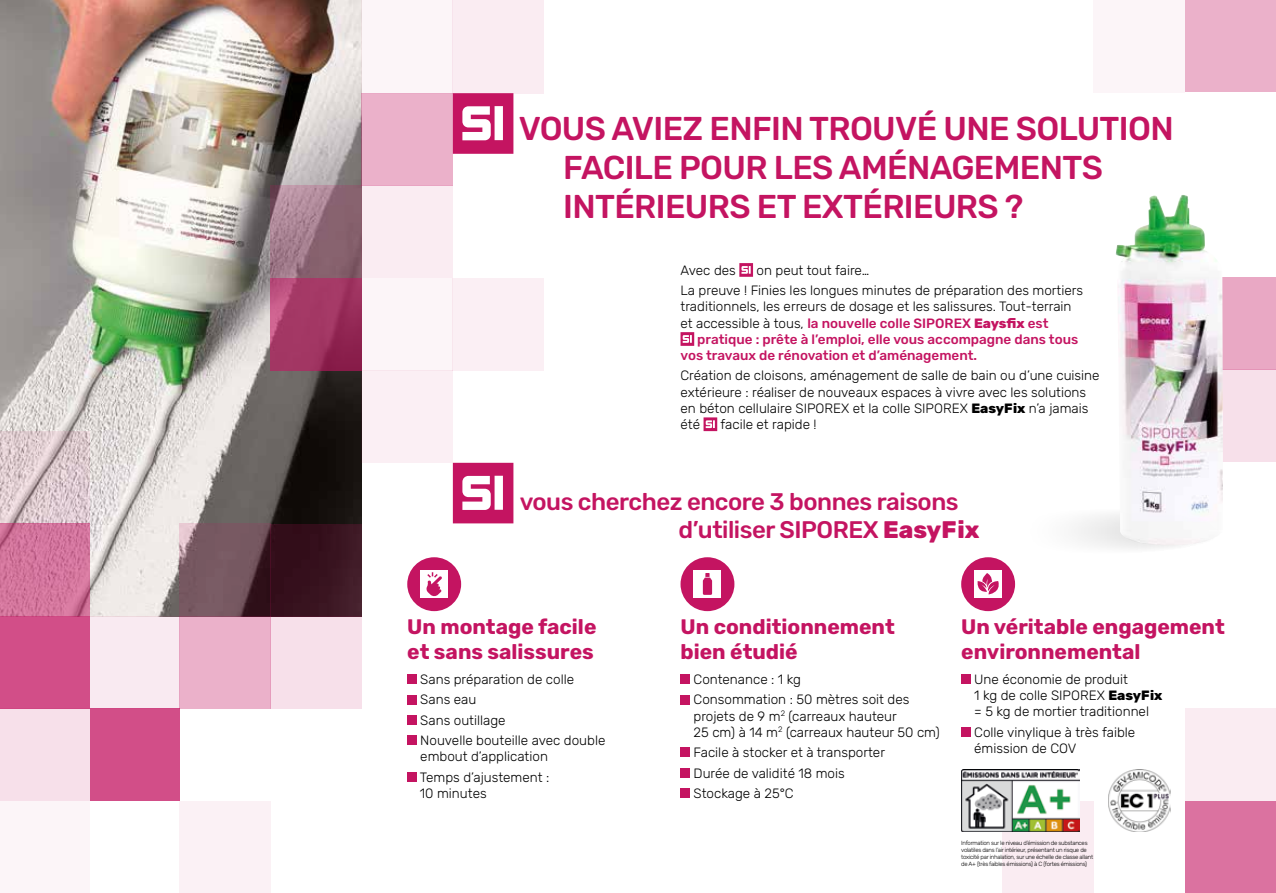
<style>
.page{position:relative;width:1276px;height:893px;background:#fff}
.page>*{position:absolute;margin:0;border:0;box-sizing:border-box;transform-origin:0 0}
.t1{font:500 33px/39px "Rubik";letter-spacing:-.02em;color:#c41461}
.t2{font:500 24px/28.5px "Rubik";letter-spacing:-.02em;color:#c41461}
.t3{font:700 21px/25.2px "Rubik";color:#c41461}
.t4{font:300 13.5px/20.4px "Rubik";color:#000}
.t5{font:500 13.5px/16.2px "Rubik";color:#c41461}
.t6{font:300 6px/7.2px "Rubik";letter-spacing:-.04em;color:#000}
.s1{font-weight:500;color:#c41461}
.s2{font-weight:800;color:#c41461}
.s3{font-weight:800}
</style>
<div class="page">
<img style="left:0;top:0;width:362px;height:616px">
<div style="left:90px;top:708px;width:90px;height:93px;background:#d24e88"></div>
<div style="left:0;top:616px;width:90px;height:92px;background:#d24e88"></div>
<svg style="left:0;top:524px;width:90px;height:92px;background:#d0739a"></svg>
<svg style="left:0;top:431px;width:90px;height:92px;background:#d7c5c9"></svg>
<svg style="left:180px;top:524px;width:91px;height:92px;background:#6f5059"></svg>
<div style="left:90px;top:616px;width:90px;height:92px;background:#f9eaf1"></div>
<div style="left:180px;top:616px;width:91px;height:92px;background:#ebb1ca"></div>
<div style="left:180px;top:801px;width:91px;height:92px;background:#fbf1f5"></div>
<svg style="left:271px;top:278px;width:91px;height:92px;background:#a13562"></svg>
<div style="left:362px;top:185px;width:91px;height:93px;background:#faecf2"></div>
<div style="left:453px;top:0;width:91px;height:93px;background:#faecf2"></div>
<div style="left:362px;top:278px;width:91px;height:92px;background:#fcf5f8"></div>
<div style="left:362px;top:0;width:91px;height:93px;background:#fcf5f8"></div>
<svg style="left:271px;top:186px;width:91px;height:92px;background:#97717f"></svg>
<div style="left:271px;top:524px;width:91px;height:92px;background:linear-gradient(to right,#2f0a16,#411c28)"></div>
<div style="left:362px;top:93px;width:91px;height:93px;background:#ebb1ca"></div>
<div style="left:271px;top:616px;width:91px;height:92px;background:#f7e0ea"></div>
<div style="left:0;top:708px;width:90px;height:93px;background:#f7e0ea"></div>
<div style="left:453px;top:278px;width:91px;height:92px;background:#fbeff4"></div>
<div style="left:362px;top:370px;width:91px;height:93px;background:#fbeff4"></div>
<div style="left:1185px;top:800px;width:91px;height:93px;background:#db72a0"></div>
<div style="left:1185px;top:708px;width:91px;height:92px;background:#faecf2"></div>
<div style="left:0;top:801px;width:90px;height:92px;background:#fcf5f8"></div>
<div style="left:1002px;top:800px;width:92px;height:93px;background:#faecf2"></div>
<div style="left:1094px;top:0;width:91px;height:92px;background:#fcf5f8"></div>
<div style="left:1185px;top:277px;width:91px;height:92px;background:#e9a8c4"></div>
<div style="left:1185px;top:369px;width:91px;height:93px;background:#f7e0ea"></div>
<div style="left:407px;top:674px;width:10px;height:10px;background:#c41461"></div>
<div style="left:407px;top:695px;width:10px;height:9px;background:#c41461"></div>
<div style="left:407px;top:715px;width:10px;height:10px;background:#c41461"></div>
<div style="left:407px;top:736px;width:10px;height:9px;background:#c41461"></div>
<div style="left:407px;top:772px;width:10px;height:10px;background:#c41461"></div>
<div style="left:680px;top:674px;width:10px;height:10px;background:#c41461"></div>
<div style="left:680px;top:695px;width:10px;height:9px;background:#c41461"></div>
<div style="left:680px;top:747px;width:10px;height:10px;background:#c41461"></div>
<div style="left:680px;top:768px;width:10px;height:10px;background:#c41461"></div>
<div style="left:680px;top:788px;width:10px;height:10px;background:#c41461"></div>
<div style="left:961px;top:674px;width:9px;height:10px;background:#c41461"></div>
<div style="left:961px;top:727px;width:9px;height:10px;background:#c41461"></div>
<div style="left:1185px;top:0;width:91px;height:92px;background:#ebb1ca"></div>
<div style="left:680px;top:557px;width:54px;height:54px;background:#c41461;border-radius:50%"></div>
<div style="left:694px;top:570px;width:27px;height:28px;background:#fff"></div>
<svg style="left:703px;top:573px;width:9px;height:22px"></svg>
<div style="left:961px;top:557px;width:54px;height:54px;background:#c41461;border-radius:50%"></div>
<div style="left:974px;top:570px;width:28px;height:28px;background:#fff"></div>
<svg style="left:977px;top:573px;width:22px;height:21px"></svg>
<svg style="left:453px;top:93px;width:60px;height:61px"></svg>
<svg style="left:453px;top:463px;width:60px;height:60px"></svg>
<svg style="left:739px;top:263px;width:14px;height:14px"></svg>
<svg style="left:680px;top:332px;width:14px;height:14px"></svg>
<svg style="left:703px;top:417px;width:14px;height:14px"></svg>
<img style="left:961px;top:770px;width:118px;height:61px">
<img style="left:1109px;top:770px;width:61px;height:61px">
<div style="left:988px;top:509px;width:235px;height:45px;background:linear-gradient(to bottom,#fafafa,#f8f8f8);border-radius:50%"></div>
<img style="left:1115px;top:195px;width:108px;height:350px">
<div style="left:407px;top:557px;width:54px;height:54px;background:#c41461;border-radius:50%"></div>
<div style="left:420px;top:570px;width:28px;height:28px;background:#fff"></div>
<svg style="left:426px;top:572px;width:16px;height:25px"></svg>
<h1 class="t1" style="left:563px;top:110px;width:612px;text-indent:-44px">VOUS AVIEZ ENFIN TROUVÉ UNE SOLUTION<br>FACILE POUR LES AMÉNAGEMENTS<br>INTÉRIEURS ET EXTÉRIEURS ?</h1>
<p class="t4" style="left:680px;top:260px;width:404px;text-indent:76px">on peut tout faire…<br>La preuve ! Finies les longues minutes de préparation des mortiers</p>
<p class="t4" style="left:680px;top:299px;width:392px;line-height:16.2px">traditionnels, les erreurs de dosage et les salissures. Tout-terrain et accessible à tous, <span class="s1">la nouvelle colle SIPOREX</span> <span class="s2">Eaysfix</span> <span class="s1">est</span></p>
<p class="t5" style="left:680px;top:331px;width:399px;text-indent:17px">pratique : prête à l’emploi, elle vous accompagne dans tous vos travaux de rénovation et d’aménagement.</p>
<p class="t4" style="left:680px;top:368px;width:420px;line-height:16.2px">Création de cloisons, aménagement de salle de bain ou d’une cuisine extérieure : réaliser de nouveaux espaces à vivre avec les solutions en béton cellulaire SIPOREX et la colle SIPOREX <span class="s3">EasyFix</span> n’a jamais été</p>
<p class="t4" style="left:680px;top:260px;width:57px">Avec des</p>
<p class="t4" style="left:720px;top:414px;width:98px">facile et rapide !</p>
<h2 class="t2" style="left:678px;top:488px;width:302px;text-indent:-159px">vous cherchez encore 3 bonnes raisons d’utiliser SIPOREX <span class="s3">EasyFix</span></h2>
<h3 class="t3" style="left:407px;top:615px;width:191px">Un montage facile et sans salissures</h3>
<p class="t4" style="left:420px;top:669px;width:187px">Sans préparation de colle<br>Sans eau<br>Sans outillage<br>Nouvelle bouteille avec double</p>
<p class="t4" style="left:420px;top:747px;width:131px">embout d’application<br>Temps d’ajustement :</p>
<p class="t4" style="left:420px;top:784px;width:68px">10 minutes</p>
<h3 class="t3" style="left:680px;top:615px;width:216px">Un conditionnement bien étudié</h3>
<p class="t4" style="left:693px;top:669px;width:217px">Contenance : 1 kg<br>Consommation : 50 mètres soit des</p>
<p class="t4" style="left:693px;top:708px;width:248px;line-height:16.2px">projets de 9 m<sup>2</sup> (carreaux hauteur<br>25 cm) à 14 m<sup>2</sup> (carreaux hauteur 50 cm)</p>
<p class="t4" style="left:693px;top:743px;width:193px">Facile à stocker et à transporter<br>Durée de validité 18 mois<br>Stockage à 25°C</p>
<h3 class="t3" style="left:961px;top:615px;width:265px">Un véritable engagement environnemental</h3>
<p class="t4" style="left:974px;top:671px;width:190px;line-height:16.2px">Une économie de produit<br>1 kg de colle SIPOREX <span class="s3">EasyFix </span>= 5 kg de mortier traditionnel</p>
<p class="t4" style="left:974px;top:724px;width:162px;line-height:16.2px">Colle vinylique à très faible émission de COV</p>
<p class="t6" style="left:961px;top:839px;width:133px">Information sur le niveau d’émission de substances volatiles dans l’air intérieur, présentant un risque de toxicité par inhalation, sur une échelle de classe allant de A+ (très faibles émissions) à C (fortes émissions)</p>
</div>
